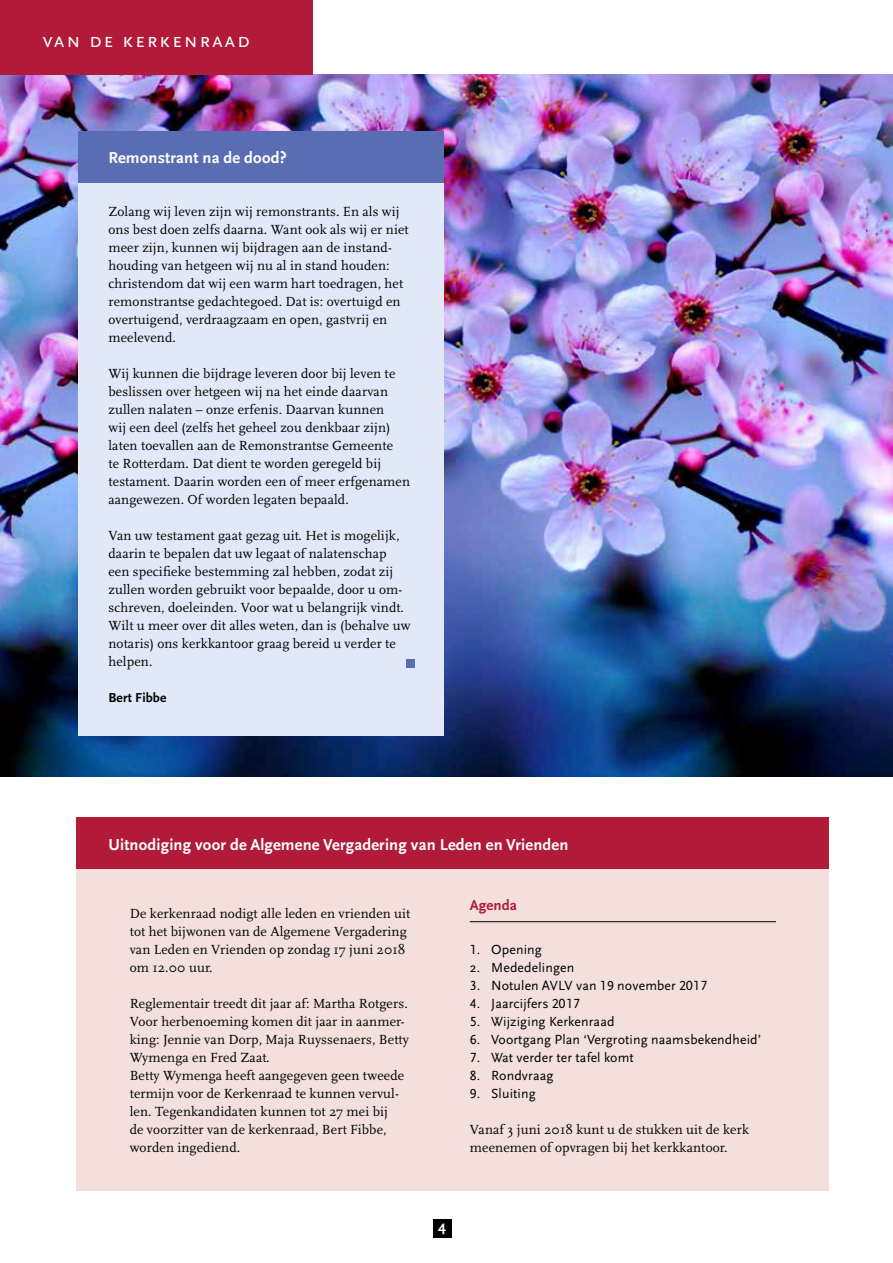
<style>
.page{position:relative;width:893px;height:1263px;background:#fff}
.page>*{position:absolute;margin:0;border:0;box-sizing:border-box;transform-origin:0 0}
.t1{font:21px "Scala Sans OT";letter-spacing:.08em;color:#fff}
.t2{font:700 16.5px "Scala Sans OT";letter-spacing:.01em;color:#fff}
.t3{font:700 15px "Scala Sans OT";color:#b11a39}
.t4{font:700 15px "Scala Sans OT";color:#fff}
.t5{font:13.8px/18px "Scala OT";letter-spacing:.01em;color:#000}
.t6{font:13.8px "Scala Sans OT";letter-spacing:.01em;color:#000}
.t7{font:700 13.5px "Scala Sans OT";color:#000}
</style>
<div class="page">
<img style="left:0;top:74px;width:893px;height:703px">
<div style="left:77px;top:817px;width:752px;height:374px;background:#f3dfdc"></div>
<div style="left:0;top:0;width:313px;height:74px;background:#b11a39"></div>
<div style="left:433px;top:1219px;width:18px;height:19px;background:#000"></div>
<div style="left:78px;top:183px;width:365px;height:553px;background:#e1e9f8"></div>
<div style="left:78px;top:132px;width:365px;height:51px;background:#5a6db2"></div>
<div style="left:77px;top:817px;width:752px;height:51px;background:#b11a39"></div>
<div style="left:406px;top:659px;width:9px;height:9px;background:#5a6db2"></div>
<hr style="left:470px;top:921px;width:306px;height:1px;background:#000">
<h1 class="t1" style="left:43px;top:29px;width:209px">van de kerkenraad</h1>
<p class="t2" style="left:108px;top:149px;width:180px">Remonstrant na de dood?</p>
<p class="t5" style="left:108px;top:203px;width:302px">Zolang wij leven zijn wij remonstrants. En als wij ons best doen zelfs daarna. Want ook als wij er niet meer zijn, kunnen wij bijdragen aan de instand&shy;houding van hetgeen wij nu al in stand houden: christendom dat wij een warm hart toedragen, het remonstrantse gedachtegoed. Dat is: overtuigd en overtuigend, verdraagzaam en open, gastvrij en meelevend.</p>
<p class="t5" style="left:108px;top:365px;width:303px">Wij kunnen die bijdrage leveren door bij leven te beslissen over hetgeen wij na het einde daarvan zullen nalaten – onze erfenis. Daarvan kunnen<br>wij een deel (zelfs het geheel zou denkbaar zijn) laten toevallen aan de Remonstrantse Gemeente<br>te Rotterdam. Dat dient te worden geregeld bij testament. Daarin worden een of meer erfgenamen aangewezen. Of worden legaten bepaald.</p>
<p class="t5" style="left:108px;top:527px;width:303px">Van uw testament gaat gezag uit. Het is mogelijk, daarin te bepalen dat uw legaat of nalatenschap een specifieke bestemming zal hebben, zodat zij zullen worden gebruikt voor bepaalde, door u om&shy;schreven, doeleinden. Voor wat u belangrijk vindt.<br>Wilt u meer over dit alles weten, dan is (behalve uw notaris) ons kerkkantoor graag bereid u verder te helpen.</p>
<p class="t7" style="left:108px;top:690px;width:60px">Bert Fibbe</p>
<p class="t2" style="left:108px;top:835px;width:461px">Uitnodiging voor de Algemene Vergadering van Leden en Vrienden</p>
<p class="t5" style="left:130px;top:905px;width:282px">De kerkenraad nodigt alle leden en vrienden uit tot het bijwonen van de Algemene Vergadering van Leden en Vrienden op zondag 17 juni 2018 om 12.00 uur.</p>
<p class="t5" style="left:130px;top:995px;width:281px">Reglementair treedt dit jaar af: Martha Rotgers.<br>Voor herbenoeming komen dit jaar in aanmer&shy;king: Jennie van Dorp, Maja Ruyssenaers, Betty Wymenga en Fred Zaat.<br>Betty Wymenga heeft aangegeven geen tweede termijn voor de Kerkenraad te kunnen vervul&shy;len. Tegenkandidaten kunnen tot 27 mei bij<br>de voorzitter van de kerkenraad, Bert Fibbe, worden ingediend.</p>
<p class="t3" style="left:470px;top:897px;width:49px">Agenda</p>
<p class="t6" style="left:470px;top:942px;width:74px">1. Opening</p>
<p class="t6" style="left:470px;top:960px;width:106px">2. Mededelingen</p>
<p class="t6" style="left:470px;top:978px;width:239px">3. Notulen AVLV van 19 november 2017</p>
<p class="t6" style="left:470px;top:996px;width:112px">4. Jaarcijfers 2017</p>
<p class="t6" style="left:470px;top:1014px;width:146px">5. Wijziging Kerkenraad</p>
<p class="t6" style="left:470px;top:1032px;width:293px">6. Voortgang Plan ‘Vergroting naamsbekendheid’</p>
<p class="t6" style="left:470px;top:1050px;width:165px">7. Wat verder ter tafel komt</p>
<p class="t6" style="left:470px;top:1068px;width:85px">8. Rondvraag</p>
<p class="t6" style="left:470px;top:1086px;width:67px">9. Sluiting</p>
<p class="t5" style="left:470px;top:1121px;width:281px">Vanaf 3 juni 2018 kunt u de stukken uit de kerk meenemen of opvragen bij het kerkkantoor.</p>
<p class="t4" style="left:438px;top:1217px;width:9px">4</p>
</div>
